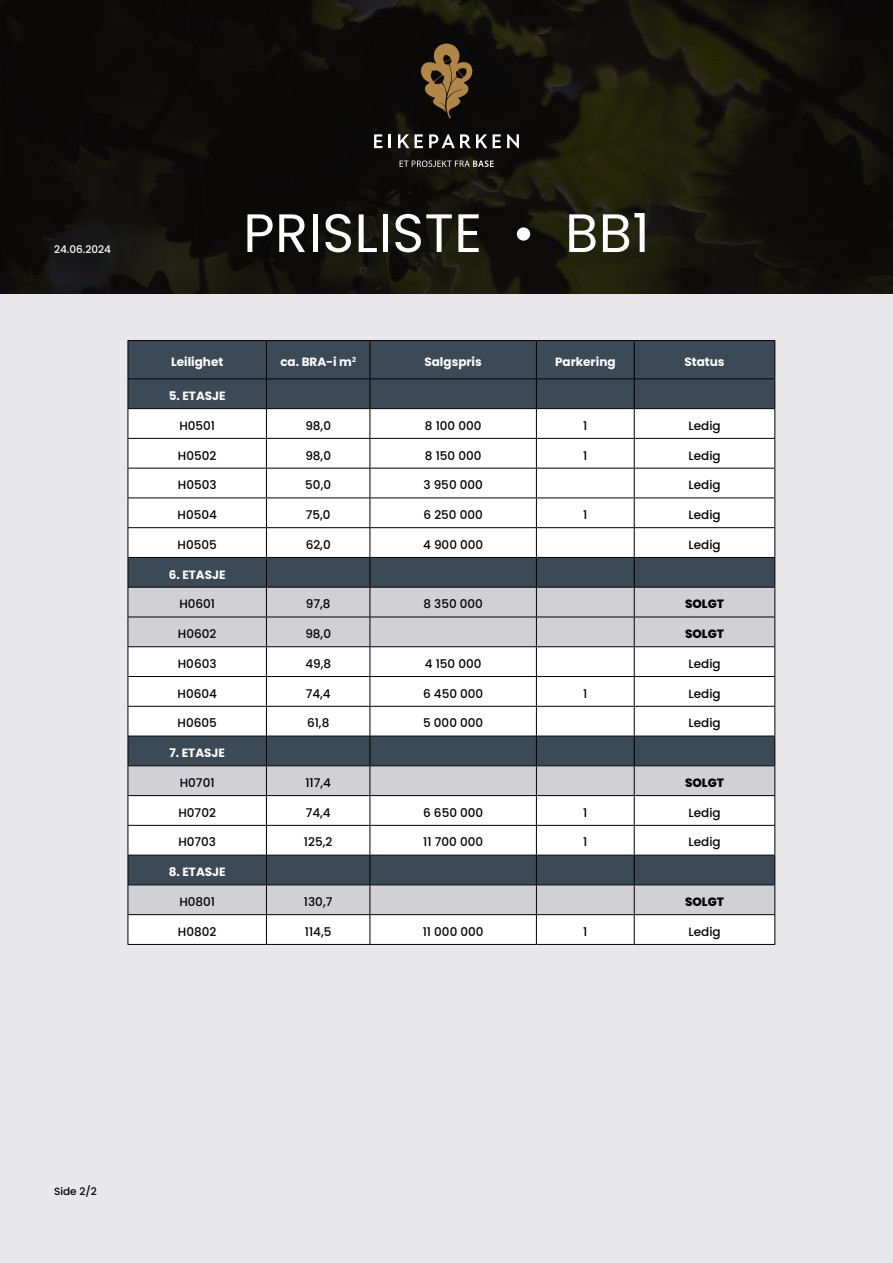
<style>
.page{position:relative;width:893px;height:1263px;background:#e8e8ea}
.page>*{position:absolute;margin:0;border:0;box-sizing:border-box;transform-origin:0 0}
.t1{font:54px "Poppins";letter-spacing:.01em;color:#fff}
.t2{font:500 12px "Poppins";color:#000}
.t3{font:700 12px "Poppins";color:#fff}
.t4{font:800 12px "Poppins";color:#000}
.t5{font:500 10.5px "Poppins";color:#fff}
.t6{font:500 10.5px "Poppins";color:#000}
</style>
<div class="page">
<img style="left:0;top:0;width:893px;height:293px">
<hr style="left:128px;top:340px;width:138px;height:1px;background:#000">
<hr style="left:266px;top:340px;width:104px;height:1px;background:#000">
<hr style="left:370px;top:340px;width:166px;height:1px;background:#000">
<hr style="left:536px;top:340px;width:98px;height:1px;background:#000">
<hr style="left:634px;top:340px;width:141px;height:1px;background:#000">
<svg style="left:128px;top:341px;width:647px;height:603px;background:#bbbec2"></svg>
<hr style="left:128px;top:944px;width:138px;height:1px;background:#000">
<hr style="left:266px;top:944px;width:104px;height:1px;background:#000">
<hr style="left:370px;top:944px;width:166px;height:1px;background:#000">
<hr style="left:536px;top:944px;width:98px;height:1px;background:#000">
<hr style="left:634px;top:944px;width:141px;height:1px;background:#000">
<svg style="left:374px;top:134px;width:9px;height:14px"></svg>
<svg style="left:389px;top:134px;width:2px;height:14px"></svg>
<svg style="left:398px;top:134px;width:11px;height:14px"></svg>
<svg style="left:415px;top:134px;width:8px;height:14px"></svg>
<svg style="left:429px;top:134px;width:58px;height:14px"></svg>
<svg style="left:493px;top:134px;width:8px;height:14px"></svg>
<svg style="left:507px;top:134px;width:12px;height:14px"></svg>
<svg style="left:420px;top:44px;width:54px;height:74px;background:#594325"></svg>
<svg style="left:400px;top:160px;width:94px;height:7px"></svg>
<p class="t5" style="left:54px;top:243px;width:59px">24.06.2024</p>
<h1 class="t1" style="left:243px;top:202px;width:408px">PRISLISTE • BB1</h1>
<p class="t3" style="left:171px;top:355px;width:54px">Leilighet</p>
<p class="t3" style="left:280px;top:355px;width:77px">ca. BRA-i m<sup>2</sup></p>
<p class="t3" style="left:424px;top:355px;width:59px">Salgspris</p>
<p class="t3" style="left:555px;top:355px;width:62px">Parkering</p>
<p class="t3" style="left:684px;top:355px;width:42px">Status</p>
<p class="t3" style="left:169px;top:389px;width:58px">5. ETASJE</p>
<p class="t2" style="left:179px;top:419px;width:37px">H0501</p>
<p class="t2" style="left:305px;top:419px;width:27px">98,0</p>
<p class="t2" style="left:425px;top:419px;width:58px">8 100 000</p>
<p class="t2" style="left:583px;top:419px;width:6px">1</p>
<p class="t2" style="left:688px;top:419px;width:34px">Ledig</p>
<p class="t2" style="left:178px;top:448px;width:40px">H0502</p>
<p class="t2" style="left:305px;top:448px;width:27px">98,0</p>
<p class="t2" style="left:425px;top:448px;width:58px">8 150 000</p>
<p class="t2" style="left:583px;top:448px;width:6px">1</p>
<p class="t2" style="left:688px;top:448px;width:34px">Ledig</p>
<p class="t2" style="left:178px;top:478px;width:40px">H0503</p>
<p class="t2" style="left:305px;top:478px;width:27px">50,0</p>
<p class="t2" style="left:423px;top:478px;width:61px">3 950 000</p>
<p class="t2" style="left:688px;top:478px;width:34px">Ledig</p>
<p class="t2" style="left:178px;top:508px;width:41px">H0504</p>
<p class="t2" style="left:306px;top:508px;width:26px">75,0</p>
<p class="t2" style="left:423px;top:508px;width:61px">6 250 000</p>
<p class="t2" style="left:583px;top:508px;width:6px">1</p>
<p class="t2" style="left:688px;top:508px;width:34px">Ledig</p>
<p class="t2" style="left:178px;top:538px;width:41px">H0505</p>
<p class="t2" style="left:306px;top:538px;width:27px">62,0</p>
<p class="t2" style="left:423px;top:538px;width:62px">4 900 000</p>
<p class="t2" style="left:688px;top:538px;width:34px">Ledig</p>
<p class="t3" style="left:169px;top:567px;width:58px">6. ETASJE</p>
<p class="t2" style="left:179px;top:597px;width:37px">H0601</p>
<p class="t2" style="left:306px;top:597px;width:26px">97,8</p>
<p class="t2" style="left:423px;top:597px;width:61px">8 350 000</p>
<p class="t4" style="left:685px;top:597px;width:41px">SOLGT</p>
<p class="t2" style="left:178px;top:627px;width:40px">H0602</p>
<p class="t2" style="left:305px;top:627px;width:27px">98,0</p>
<p class="t4" style="left:685px;top:627px;width:41px">SOLGT</p>
<p class="t2" style="left:178px;top:657px;width:40px">H0603</p>
<p class="t2" style="left:305px;top:657px;width:27px">49,8</p>
<p class="t2" style="left:425px;top:657px;width:58px">4 150 000</p>
<p class="t2" style="left:688px;top:657px;width:34px">Ledig</p>
<p class="t2" style="left:178px;top:686px;width:41px">H0604</p>
<p class="t2" style="left:306px;top:686px;width:26px">74,4</p>
<p class="t2" style="left:423px;top:686px;width:62px">6 450 000</p>
<p class="t2" style="left:583px;top:686px;width:6px">1</p>
<p class="t2" style="left:688px;top:686px;width:34px">Ledig</p>
<p class="t2" style="left:178px;top:716px;width:41px">H0605</p>
<p class="t2" style="left:307px;top:716px;width:24px">61,8</p>
<p class="t2" style="left:423px;top:716px;width:62px">5 000 000</p>
<p class="t2" style="left:688px;top:716px;width:34px">Ledig</p>
<p class="t3" style="left:169px;top:746px;width:57px">7. ETASJE</p>
<p class="t2" style="left:180px;top:776px;width:36px">H0701</p>
<p class="t2" style="left:305px;top:776px;width:27px">117,4</p>
<p class="t4" style="left:685px;top:776px;width:41px">SOLGT</p>
<p class="t2" style="left:178px;top:805px;width:39px">H0702</p>
<p class="t2" style="left:306px;top:805px;width:26px">74,4</p>
<p class="t2" style="left:423px;top:805px;width:62px">6 650 000</p>
<p class="t2" style="left:583px;top:805px;width:6px">1</p>
<p class="t2" style="left:688px;top:805px;width:34px">Ledig</p>
<p class="t2" style="left:178px;top:835px;width:39px">H0703</p>
<p class="t2" style="left:304px;top:835px;width:30px">125,2</p>
<p class="t2" style="left:423px;top:835px;width:61px">11 700 000</p>
<p class="t2" style="left:583px;top:835px;width:6px">1</p>
<p class="t2" style="left:688px;top:835px;width:34px">Ledig</p>
<p class="t3" style="left:169px;top:865px;width:58px">8. ETASJE</p>
<p class="t2" style="left:179px;top:895px;width:37px">H0801</p>
<p class="t2" style="left:304px;top:895px;width:30px">130,7</p>
<p class="t4" style="left:685px;top:895px;width:41px">SOLGT</p>
<p class="t2" style="left:178px;top:925px;width:40px">H0802</p>
<p class="t2" style="left:305px;top:925px;width:28px">114,5</p>
<p class="t2" style="left:423px;top:925px;width:62px">11 000 000</p>
<p class="t2" style="left:583px;top:925px;width:6px">1</p>
<p class="t2" style="left:688px;top:925px;width:34px">Ledig</p>
<p class="t6" style="left:54px;top:1185px;width:44px">Side 2/2</p>
</div>
